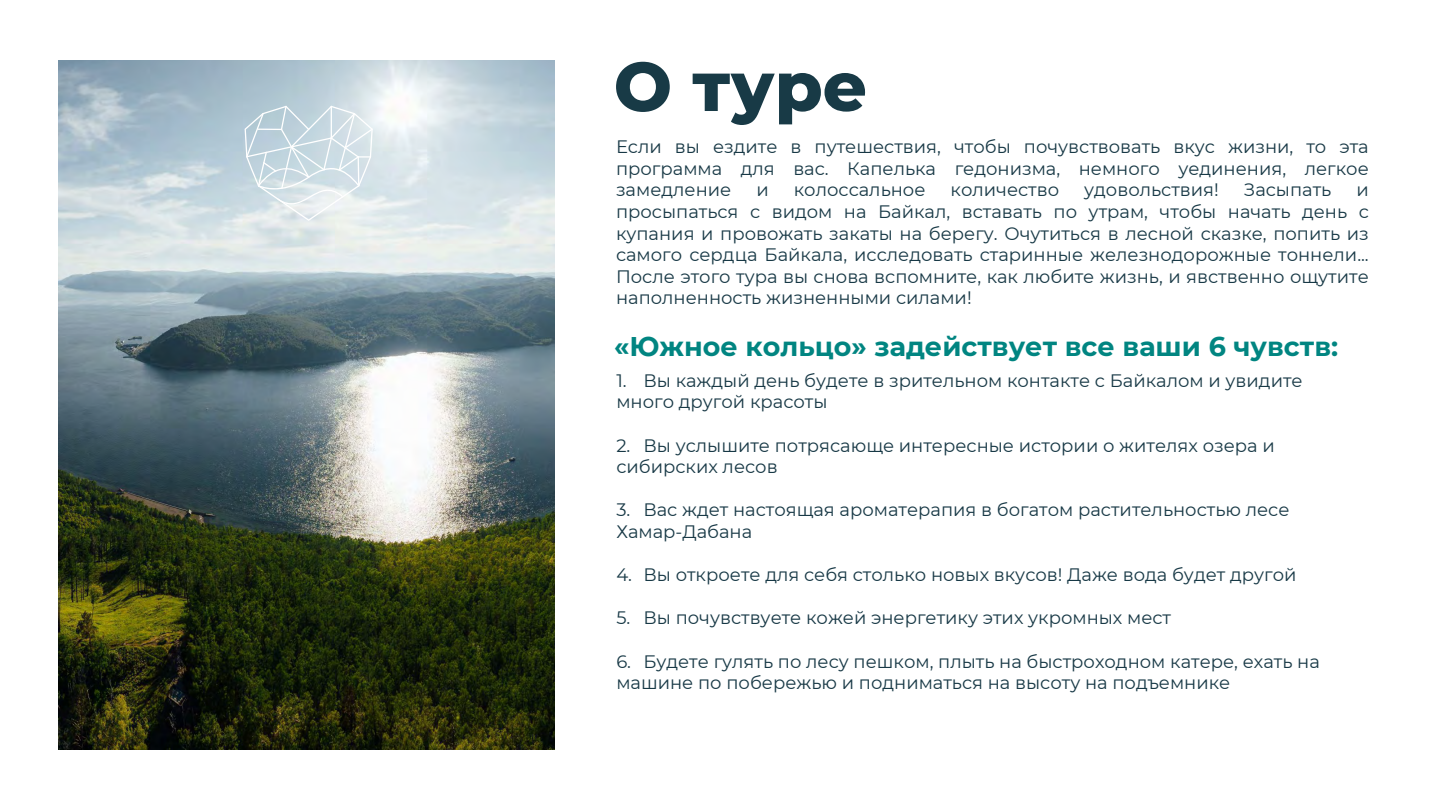
<style>
.page{position:relative;width:1440px;height:810px;background:#fff}
.page>*{position:absolute;margin:0;border:0;box-sizing:border-box;transform-origin:0 0}
.t1{font:800 69px "Montserrat";color:#183a46}
.t2{font:700 27px "Montserrat";color:#018581}
.t3{font:18px/21.6px "Montserrat";color:#183946}
</style>
<div class="page">
<img style="left:58px;top:60px;width:497px;height:689px">
<svg style="left:245px;top:106px;width:128px;height:115px;background:#d3e0e6"></svg>
<h1 class="t1" style="left:614px;top:36px;width:255px">О туре</h1>
<p class="t3" style="left:616px;top:135px;width:754px;text-align:justify">Если вы ездите в путешествия, чтобы почувствовать вкус жизни, то эта программа для вас. Капелька гедонизма, немного уединения, легкое замедление</p>
<p class="t3" style="left:756px;top:179px;width:14px">и</p>
<p class="t3" style="left:794px;top:179px;width:133px">колоссальное</p>
<p class="t3" style="left:951px;top:179px;width:110px">количество</p>
<p class="t3" style="left:1084px;top:179px;width:136px">удовольствия!</p>
<p class="t3" style="left:1244px;top:179px;width:89px">Засыпать</p>
<p class="t3" style="left:616px;top:179px;width:754px;text-align:justify;text-indent:740px">и просыпаться с видом на Байкал, вставать по утрам, чтобы начать день с купания и провожать закаты на берегу. Очутиться в лесной сказке, попить из самого сердца Байкала, исследовать старинные железнодорожные тоннели...<br>После этого тура вы снова вспомните, как любите жизнь, и явственно ощутите наполненность жизненными силами!</p>
<h2 class="t2" style="left:614px;top:327px;width:726px">«Южное кольцо» задействует все ваши 6 чувств:</h2>
<p class="t3" style="left:616px;top:369px;width:688px">1. Вы каждый день будете в зрительном контакте с Байкалом и увидите много другой красоты</p>
<p class="t3" style="left:616px;top:434px;width:660px">2. Вы услышите потрясающе интересные истории о жителях озера и сибирских лесов</p>
<p class="t3" style="left:616px;top:498px;width:675px">3. Вас ждет настоящая ароматерапия в богатом растительностью лесе<br>Хамар-Дабана</p>
<p class="t3" style="left:616px;top:563px;width:682px">4. Вы откроете для себя столько новых вкусов! Даже вода будет другой</p>
<p class="t3" style="left:616px;top:606px;width:556px">5. Вы почувствуете кожей энергетику этих укромных мест</p>
<p class="t3" style="left:616px;top:650px;width:705px">6. Будете гулять по лесу пешком, плыть на быстроходном катере, ехать на машине по побережью и подниматься на высоту на подъемнике</p>
</div>
